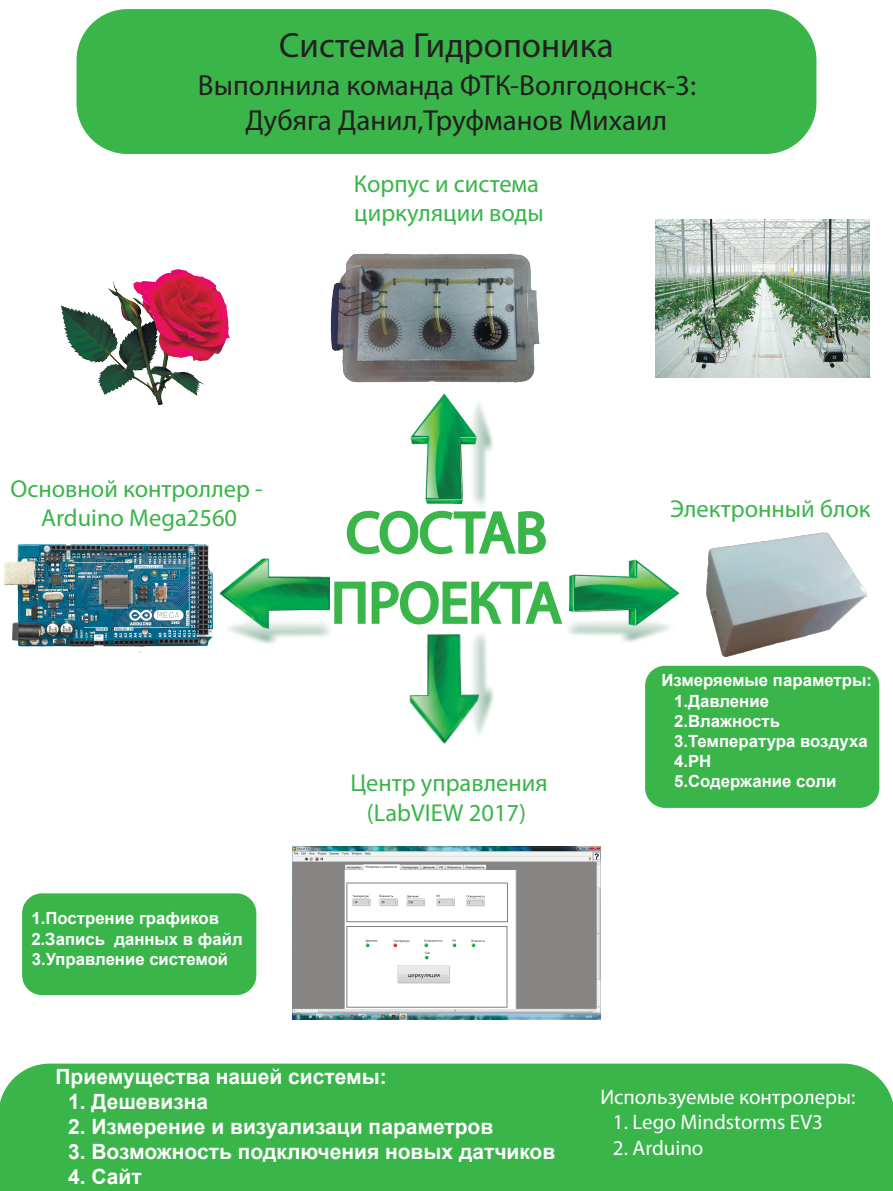
<style>
.page{position:relative;width:893px;height:1191px;background:#fff}
.page>*{position:absolute;margin:0;border:0;box-sizing:border-box;transform-origin:0 0}
.t1{font:58.45px/70.1px "Myriad Pro";color:#3ab54a}
.t2{font:35px "Myriad Pro";color:#231f20}
.t3{font:29.05px/34.9px "Myriad Pro";color:#231f20}
.t4{font:24.5px/29.4px "Myriad Pro";color:#3ab54a;text-align:center}
.t5{font:700 21px "Arial";color:#fff}
.t6{font:21px "Myriad Pro";color:#fff}
.t7{font:700 16.8px/20.2px "Arial";color:#fff}
</style>
<div class="page">
<svg style="left:346px;top:510px;width:200px;height:45px"></svg>
<svg style="left:336px;top:581px;width:227px;height:44px"></svg>
<div style="left:0;top:1063px;width:893px;height:128px;background:#3ab54a"></div>
<div style="left:78px;top:11px;width:737px;height:142px;background:#3ab54a;border-radius:50px"></div>
<div style="left:77px;top:9px;width:739px;height:145px;border:3px solid #3ab54a;border-radius:50px"></div>
<img style="left:228px;top:558px;width:108px;height:86px">
<img style="left:4px;top:544px;width:224px;height:109px">
<img style="left:695px;top:532px;width:172px;height:134px">
<img style="left:568px;top:559px;width:112px;height:83px">
<div style="left:645px;top:666px;width:234px;height:142px;background:#3ab54a;border-radius:20px"></div>
<img style="left:293px;top:847px;width:307px;height:173px">
<img style="left:409px;top:634px;width:85px;height:110px">
<div style="left:22px;top:893px;width:234px;height:102px;background:#3ab54a;border-radius:20px"></div>
<img style="left:330px;top:253px;width:210px;height:130px">
<img style="left:410px;top:393px;width:83px;height:112px">
<img style="left:60px;top:269px;width:170px;height:137px">
<img style="left:655px;top:220px;width:214px;height:157px">
<h2 class="t2" style="left:279px;top:24px;width:336px">Система Гидропоника</h2>
<h3 class="t3" style="left:245px;top:67px;width:452px;text-indent:-47px">Выполнила команда ФТК-Волгодонск-3:<br>Дубяга Данил,Труфманов Михаил</h3>
<h3 class="t4" style="left:354px;top:168px;width:192px;text-align:left">Корпус и система циркуляции воды</h3>
<h3 class="t4" style="left:11px;top:473px;width:254px">Основной контроллер -<br>Arduino Mega2560</h3>
<p class="t7" style="left:31px;top:909px;width:213px">1.Пострение графиков<br>2.Запись данных в файл<br>3.Управление системой</p>
<h1 class="t1" style="left:331px;top:496px;width:232px">СОСТАВ<br>ПРОЕКТА</h1>
<h3 class="t4" style="left:350px;top:767px;width:199px">Центр управления (LabVIEW 2017)</h3>
<p class="t5" style="left:56px;top:1062px;width:333px">Приемущества нашей системы:</p>
<p class="t5" style="left:68px;top:1087px;width:142px">1. Дешевизна</p>
<p class="t5" style="left:68px;top:1112px;width:427px">2. Измерение и визуализаци параметров</p>
<p class="t5" style="left:68px;top:1137px;width:489px">3. Возможность подключения новых датчиков</p>
<p class="t5" style="left:68px;top:1163px;width:75px">4. Сайт</p>
<h3 class="t4" style="left:670px;top:494px;width:202px">Электронный блок</h3>
<p class="t7" style="left:674px;top:671px;width:200px;text-indent:-13px">Измеряемые параметры:<br>1.Давление<br>2.Влажность<br>3.Температура воздуха<br>4.PH<br>5.Содержание соли</p>
<p class="t6" style="left:600px;top:1084px;width:257px">Используемые контролеры:</p>
<p class="t6" style="left:613px;top:1109px;width:211px">1. Lego Mindstorms EV3</p>
<p class="t6" style="left:613px;top:1134px;width:92px">2. Arduino</p>
</div>
